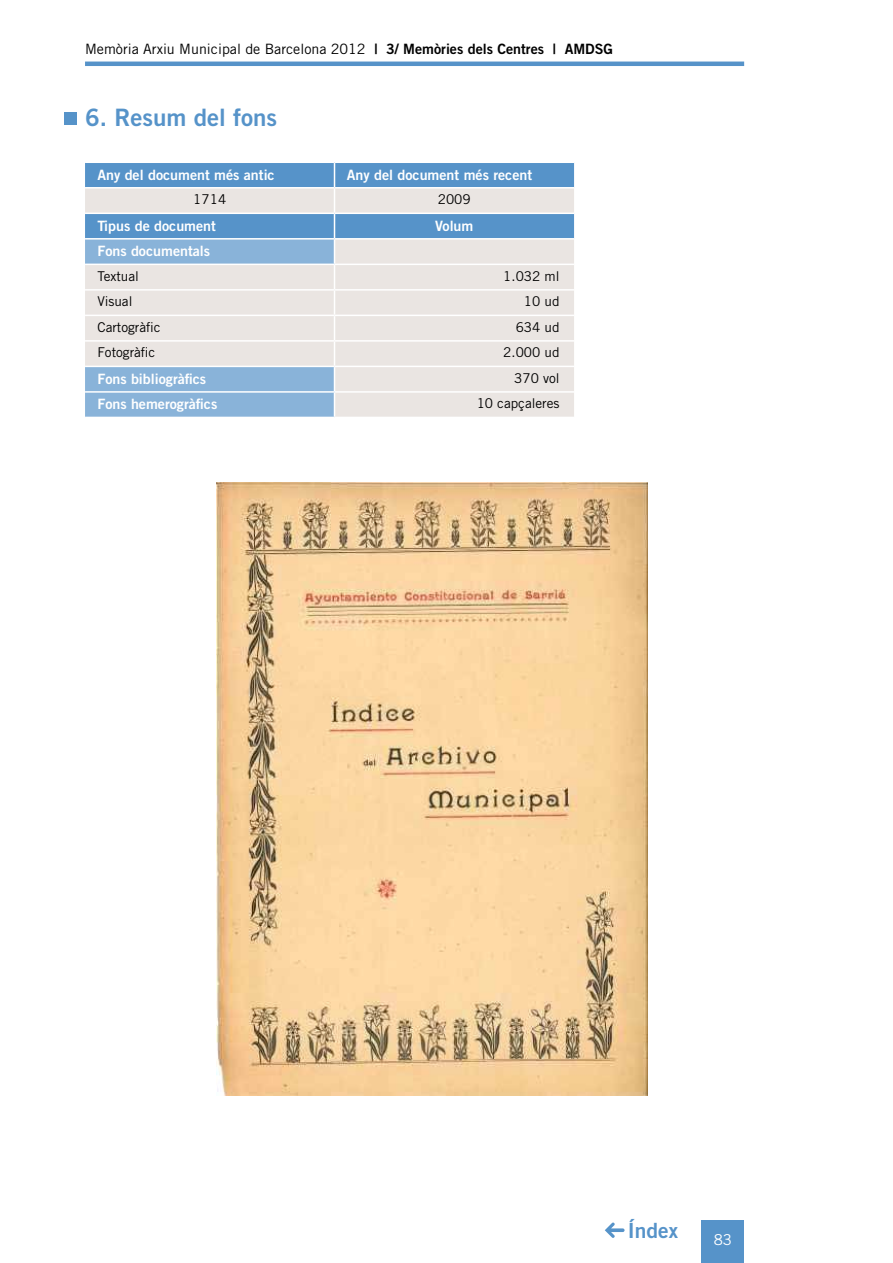
<style>
.page{position:relative;width:893px;height:1263px;background:#fff}
.page>*{position:absolute;margin:0;border:0;box-sizing:border-box;transform-origin:0 0}
.t1{font:24px "Trade Gothic Bold Two";color:#5693c9}
.t2{font:21px "Trade Gothic Bold Two";color:#5693c9}
.t3{font:15px "Trade Gothic";color:#fff}
.t4{font:14.25px "Trade Gothic Bold Two";color:#fff}
.t5{font:14.25px "Trade Gothic";color:#000}
.t6{font:13.5px "Trade Gothic";color:#000}
.s1{font-family:"Trade Gothic Bold Two"}
</style>
<div class="page">
<div style="left:702px;top:1220px;width:42px;height:43px;background:#5693c9"></div>
<svg style="left:605px;top:1222px;width:20px;height:16px"></svg>
<hr style="left:85px;top:62px;width:659px;height:4px;background:#5693c9">
<div style="left:64px;top:112px;width:13px;height:13px;background:#5693c9"></div>
<svg style="left:85px;top:162px;width:489px;height:255px;background:#c1cfdd"></svg>
<img style="left:217px;top:483px;width:430px;height:612px">
<p class="t5" style="left:85px;top:40px;width:529px">Memòria Arxiu Municipal de Barcelona 2012 <span class="s1">| 3/ Memòries dels Centres | AMDSG</span></p>
<h1 class="t1" style="left:85px;top:102px;width:193px">6. Resum del fons</h1>
<p class="t4" style="left:97px;top:166px;width:179px">Any del document més antic</p>
<p class="t4" style="left:347px;top:166px;width:187px">Any del document més recent</p>
<p class="t6" style="left:193px;top:191px;width:34px">1714</p>
<p class="t6" style="left:438px;top:191px;width:34px">2009</p>
<p class="t4" style="left:97px;top:217px;width:120px">Tipus de document</p>
<p class="t4" style="left:435px;top:217px;width:40px">Volum</p>
<p class="t4" style="left:97px;top:242px;width:114px">Fons documentals</p>
<p class="t6" style="left:97px;top:268px;width:43px">Textual</p>
<p class="t6" style="left:503px;top:268px;width:58px">1.032 ml</p>
<p class="t6" style="left:97px;top:293px;width:37px">Visual</p>
<p class="t6" style="left:524px;top:293px;width:37px">10 ud</p>
<p class="t6" style="left:97px;top:319px;width:64px">Cartogràfic</p>
<p class="t6" style="left:516px;top:319px;width:45px">634 ud</p>
<p class="t6" style="left:97px;top:344px;width:59px">Fotogràfic</p>
<p class="t6" style="left:503px;top:344px;width:58px">2.000 ud</p>
<p class="t4" style="left:97px;top:370px;width:110px">Fons bibliogràfics</p>
<p class="t6" style="left:514px;top:370px;width:47px">370 vol</p>
<p class="t4" style="left:97px;top:395px;width:121px">Fons hemerogràfics</p>
<p class="t6" style="left:477px;top:395px;width:84px">10 capçaleres</p>
<h2 class="t2" style="left:628px;top:1217px;width:52px">Índex</h2>
<p class="t3" style="left:714px;top:1230px;width:20px">83</p>
</div>
